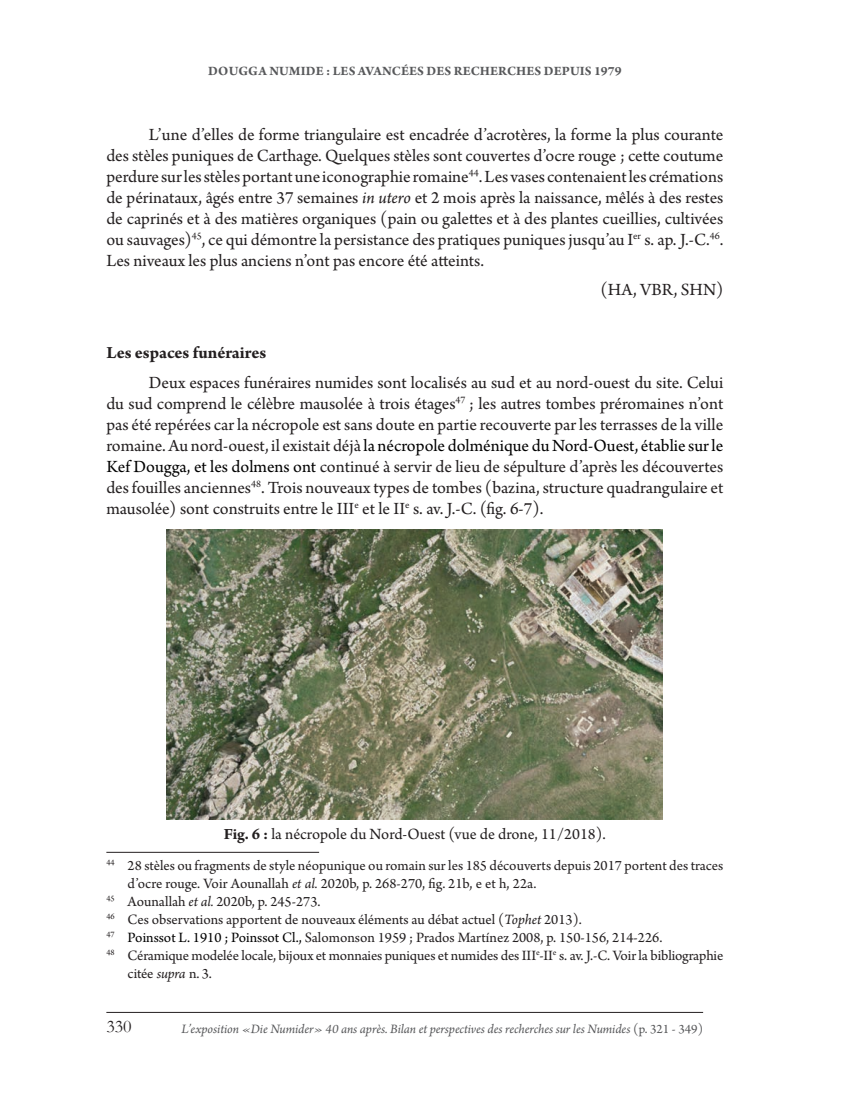
<style>
.page{position:relative;width:851px;height:1106px;background:#fff}
.page>*{position:absolute;margin:0;border:0;box-sizing:border-box;transform-origin:0 0}
.Texte{font:18px/21px "Arno Pro";letter-spacing:-.005em;color:#231f20;text-align:justify}
.Sous_titre{font:700 18px "Arno Pro";letter-spacing:-.005em;color:#231f20}
.t1{font:18px "Garamond";color:#231f20}
.Légende{font:16.5px "Arno Pro";color:#231f20}
.t2{font:15.9px/18.3px "Times New Roman";color:#000;text-align:justify}
.Notes{font:15px/18px "Arno Pro";letter-spacing:-.005em;color:#231f20}
.t3{font:italic 13.5px "Arno Pro";letter-spacing:-.005em;color:#57585a}
.t4{font:700 13.5px "Arno Pro";letter-spacing:.01em;color:#57585a}
.s1{font-style:italic}
.s2{color:#000}
.s3{font-weight:700}
.s4{font-style:normal}
</style>
<div class="page">
<hr style="left:106px;top:1012px;width:597px;height:1px;background:#231f20">
<hr style="left:106px;top:852px;width:213px;height:1px;background:#231f20">
<img style="left:166px;top:530px;width:496px;height:289px">
<p class="t4" style="left:208px;top:63px;width:415px">DOUGGA NUMIDE : LES AVANCÉES DES RECHERCHES DEPUIS 1979</p>
<p class="Texte" style="left:106px;top:125px;width:618px;text-indent:43px">L’une d’elles de forme triangulaire est encadrée d’acrotères, la forme la plus courante des stèles puniques de Carthage. Quelques stèles sont couvertes d’ocre rouge ; cette coutume perdure sur les stèles portant une iconographie romaine<sup>44</sup>. Les vases contenaient les crémations de périnataux, âgés entre 37 semaines <span class="s1">in utero</span> et 2 mois après la naissance, mêlés à des restes de caprinés et à des matières organiques (pain ou galettes et à des plantes cueillies, cultivées ou sauvages)<sup>45</sup>, ce qui démontre la persistance des pratiques puniques jusqu’au I<sup>er</sup> s. ap. J.-C.<sup>46</sup>.<br>Les niveaux les plus anciens n’ont pas encore été atteints.</p>
<p class="Texte" style="left:600px;top:280px;width:124px">(HA, VBR, SHN)</p>
<p class="Sous_titre" style="left:106px;top:342px;width:161px">Les espaces funéraires</p>
<p class="Texte" style="left:106px;top:373px;width:618px;text-indent:43px">Deux espaces funéraires numides sont localisés au sud et au nord-ouest du site. Celui du sud comprend le célèbre mausolée à trois étages<sup>47</sup> ; les autres tombes préromaines n’ont pas été repérées car la nécropole est sans doute en partie recouverte par les terrasses de la ville romaine. Au nord-ouest, il existait déjà <span class="s2">la nécropole dolménique du Nord-Ouest, établie sur le Kef Dougga, et les dolmens ont</span> continué à servir de lieu de sépulture d’après les découvertes des fouilles anciennes<sup>48</sup>. Trois nouveaux types de tombes (bazina, structure quadrangulaire et mausolée) sont construits entre le III<sup>e</sup> et le II<sup>e</sup> s. av. J.-C. (fig. 6-7).</p>
<p class="t2" style="left:117px;top:420px;width:600px">funéraires. Au nord-ouest, il existait déjà la nécropole dolménique du Nord-Ouest, établie sur le Kef Dougga, et les dolmens ont continué à servir de lieu de sépulture d’après les découvertes des fouilles anciennes<sup>49</sup>. Trois nouveaux types de tombes (bazina, structure quadrangulaire et mausolée) sont construits entre le III<sup>e</sup> et le II<sup>e</sup> s. av. J.-C. (fig. 6-7).</p>
<p class="Légende" style="left:224px;top:824px;width:383px"><span class="s3">Fig. 6 :</span> la nécropole du Nord-Ouest (vue de drone, 11/2018).</p>
<p class="t2" style="left:180px;top:855px;width:395px">Fig. 6 : La nécropole du Nord-Ouest (vue de drone, 11/2018).</p>
<p class="Notes" style="left:128px;top:857px;width:597px;text-indent:-21px"><sup>44</sup> 28 stèles ou fragments de style néopunique ou romain sur les 185 découverts depuis 2017 portent des traces d’ocre rouge. Voir Aounallah <span class="s1">et al.</span> 2020b, p. 268-270, fig. 21b, e et h, 22a.</p>
<p class="Notes" style="left:106px;top:893px;width:216px"><sup>45</sup> Aounallah <span class="s1">et al.</span> 2020b, p. 245-273.</p>
<p class="Notes" style="left:106px;top:911px;width:477px"><sup>46</sup> Ces observations apportent de nouveaux éléments au débat actuel (<span class="s1">Tophet</span> 2013).</p>
<p class="Notes" style="left:106px;top:929px;width:557px"><sup>47</sup> <span class="s2">Poinssot L. 1910 ; Poinssot Cl.,</span> Salomonson 1959 ; Prados Martínez 2008, p. 150-156, 214-226.</p>
<p class="Notes" style="left:128px;top:947px;width:597px;text-indent:-21px"><sup>48</sup> Céramique modelée locale, bijoux et monnaies puniques et numides des III<sup>e</sup>-II<sup>e</sup> s. av. J.-C. Voir la bibliographie citée <span class="s1">supra</span> n. 3.</p>
<p class="t1" style="left:106px;top:1015px;width:27px">330</p>
<p class="t3" style="left:181px;top:1021px;width:523px">L’exposition «Die Numider» 40 ans après. Bilan et perspectives des recherches sur les Numides <span class="s4">(p. 321 - 349)</span></p>
</div>
